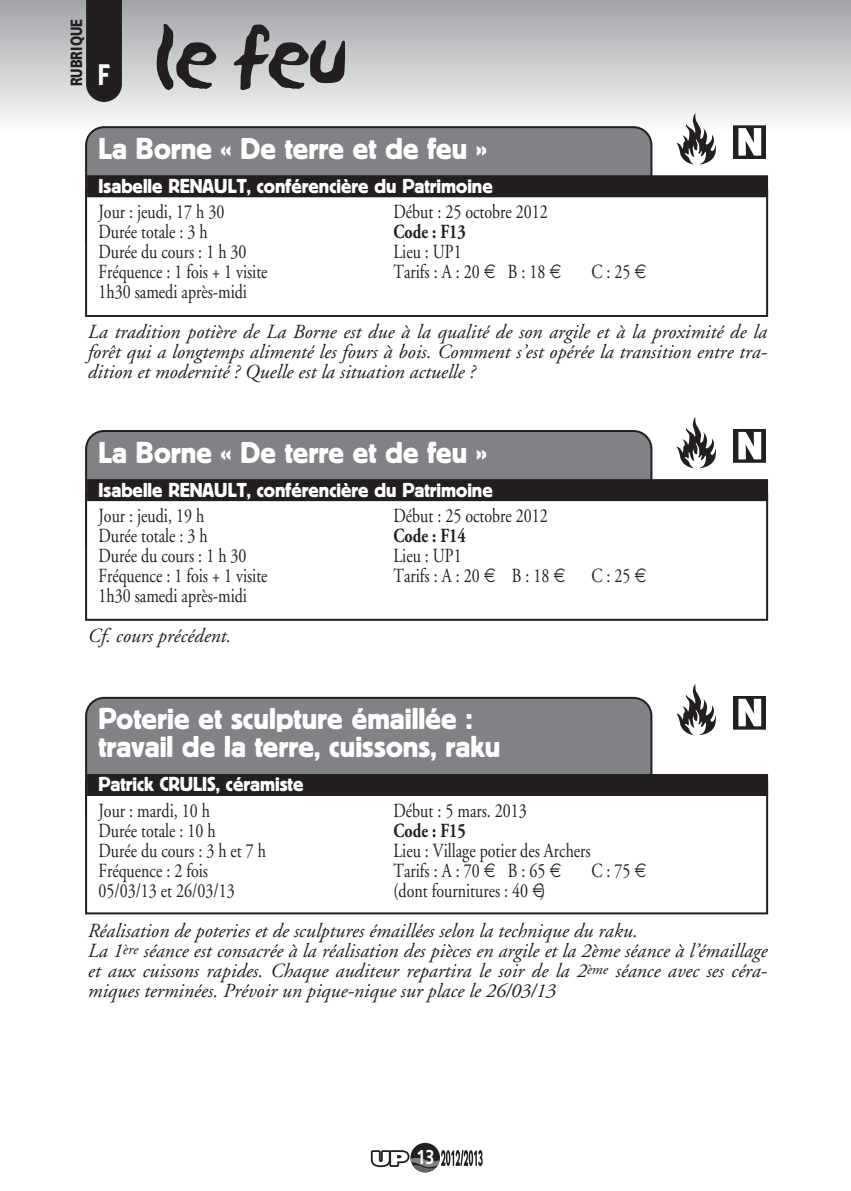
<style>
.page{position:relative;width:851px;height:1191px;background:#fff}
.page>*{position:absolute;margin:0;border:0;box-sizing:border-box;transform-origin:0 0}
.t1{font:72px "Sand";color:#231f20}
.t2{font:600 31px "Kabel Itc T";color:#fff;scale:.9 1}
.t3{font:30px/28px "Block BE";color:#fff}
.t4{font:italic 20px/20px "Adobe Garamond";color:#231f20;text-align:justify}
.t5{font:20px "Adobe Garamond";color:#231f20;scale:.8 1}
.t6{font:20px "Block BE";color:#fff}
.t7{font:700 20px "Adobe Garamond";color:#231f20;scale:.8 1}
.t8{font:700 20px "Frutiger";color:#fff;scale:.8 1}
.t9{font:900 16.2px "Frutiger";color:#231f20;scale:.8 1}
</style>
<div class="page">
<div style="left:0;top:0;width:850px;height:130px;background:linear-gradient(to bottom,#a2a3a7,#f9f9fa)"></div>
<svg style="left:410px;top:1142px;width:30px;height:30px"></svg>
<svg style="left:371px;top:1150px;width:111px;height:22px"></svg>
<div style="left:86px;top:0;width:36px;height:102px;background:#231f20"></div>
<svg style="left:85px;top:126px;width:567px;height:63px;background:#7c7e81"></svg>
<div style="left:85px;top:189px;width:683px;height:128px;border:2px solid #231f20"></div>
<div style="left:733px;top:126px;width:32px;height:32px;background:#231f20"></div>
<div style="left:733px;top:125px;width:32px;height:34px;border:1px solid #231f20"></div>
<svg style="left:738px;top:128px;width:23px;height:28px"></svg>
<svg style="left:676px;top:113px;width:39px;height:52px"></svg>
<div style="left:87px;top:175px;width:681px;height:22px;background:#231f20"></div>
<div style="left:85px;top:430px;width:567px;height:63px;background:#808285"></div>
<div style="left:85px;top:493px;width:683px;height:128px;border:2px solid #231f20"></div>
<svg style="left:735px;top:431px;width:28px;height:30px"></svg>
<div style="left:733px;top:429px;width:32px;height:34px;border:1px solid #231f20"></div>
<svg style="left:738px;top:432px;width:23px;height:27px"></svg>
<svg style="left:676px;top:417px;width:39px;height:51px"></svg>
<div style="left:87px;top:479px;width:681px;height:22px;background:#231f20"></div>
<div style="left:85px;top:697px;width:567px;height:83px;background:#808285"></div>
<div style="left:85px;top:780px;width:683px;height:134px;border:2px solid #231f20"></div>
<svg style="left:735px;top:698px;width:28px;height:29px"></svg>
<div style="left:733px;top:696px;width:32px;height:33px;border:1px solid #231f20"></div>
<svg style="left:738px;top:699px;width:23px;height:27px"></svg>
<svg style="left:676px;top:684px;width:39px;height:51px"></svg>
<div style="left:87px;top:774px;width:681px;height:22px;background:#231f20"></div>
<p class="t9" style="left:70px;top:86px;width:86px;rotate:-90deg">RUBRIQUE</p>
<h2 class="t2" style="left:97px;top:57px;width:16px">F</h2>
<h1 class="t1" style="left:153px;top:11px;width:200px">le feu</h1>
<h3 class="t3" style="left:98px;top:136px;width:390px">La Borne « De terre et de feu »</h3>
<p class="t6" style="left:98px;top:179px;width:396px">Isabelle RENAULT, conférencière du Patrimoine</p>
<p class="t5" style="left:98px;top:204px;width:159px">Jour : jeudi, 17 h 30</p>
<p class="t5" style="left:393px;top:204px;width:195px">Début : 25 octobre 2012</p>
<p class="t5" style="left:98px;top:224px;width:138px">Durée totale : 3 h</p>
<p class="t7" style="left:393px;top:224px;width:92px">Code : F13</p>
<p class="t5" style="left:98px;top:244px;width:187px">Durée du cours : 1 h 30</p>
<p class="t5" style="left:393px;top:244px;width:87px">Lieu : UP1</p>
<p class="t5" style="left:98px;top:264px;width:213px">Fréquence : 1 fois + 1 visite</p>
<p class="t5" style="left:393px;top:264px;width:109px">Tarifs : A : 20</p>
<p class="t5" style="left:507px;top:264px;width:49px">B:18</p>
<p class="t5" style="left:591px;top:264px;width:50px">C:25</p>
<p class="t5" style="left:98px;top:284px;width:187px">1h30 samedi après-midi</p>
<p class="t4" style="left:87px;top:324px;width:681px">La tradition potière de La Borne est due à la qualité de son argile et à la proximité de la forêt qui a longtemps alimenté les fours à bois. Comment s’est opérée la transition entre tra&shy;dition et modernité ? Quelle est la situation actuelle ?</p>
<h3 class="t3" style="left:98px;top:439px;width:390px">La Borne « De terre et de feu »</h3>
<p class="t6" style="left:98px;top:482px;width:396px">Isabelle RENAULT, conférencière du Patrimoine</p>
<p class="t5" style="left:98px;top:508px;width:134px">Jour : jeudi, 19 h</p>
<p class="t5" style="left:393px;top:508px;width:195px">Début : 25 octobre 2012</p>
<p class="t5" style="left:98px;top:528px;width:138px">Durée totale : 3 h</p>
<p class="t7" style="left:393px;top:528px;width:92px">Code : F14</p>
<p class="t5" style="left:98px;top:548px;width:187px">Durée du cours : 1 h 30</p>
<p class="t5" style="left:393px;top:548px;width:87px">Lieu : UP1</p>
<p class="t5" style="left:98px;top:568px;width:213px">Fréquence : 1 fois + 1 visite</p>
<p class="t5" style="left:393px;top:568px;width:109px">Tarifs : A : 20</p>
<p class="t5" style="left:511px;top:568px;width:49px">B:18</p>
<p class="t5" style="left:591px;top:568px;width:50px">C:25</p>
<p class="t5" style="left:98px;top:588px;width:187px">1h30 samedi après-midi</p>
<p class="t4" style="left:87px;top:628px;width:145px">Cf. cours précédent.</p>
<h3 class="t3" style="left:98px;top:706px;width:403px">Poterie et sculpture émaillée : travail de la terre, cuissons, raku</h3>
<p class="t6" style="left:98px;top:777px;width:206px">Patrick CRULIS, céramiste</p>
<p class="t5" style="left:98px;top:803px;width:141px">Jour : mardi, 10 h</p>
<p class="t5" style="left:393px;top:803px;width:168px">Début : 5 mars. 2013</p>
<p class="t5" style="left:98px;top:823px;width:148px">Durée totale : 10 h</p>
<p class="t7" style="left:393px;top:823px;width:92px">Code : F15</p>
<p class="t5" style="left:98px;top:843px;width:211px">Durée du cours : 3 h et 7 h</p>
<p class="t5" style="left:393px;top:843px;width:248px">Lieu : Village potier des Archers</p>
<p class="t5" style="left:98px;top:863px;width:138px">Fréquence : 2 fois</p>
<p class="t5" style="left:393px;top:863px;width:109px">Tarifs : A : 70</p>
<p class="t5" style="left:507px;top:863px;width:49px">B:65</p>
<p class="t5" style="left:591px;top:863px;width:50px">C:75</p>
<p class="t5" style="left:98px;top:883px;width:172px">05/03/13 et 26/03/13</p>
<p class="t5" style="left:393px;top:883px;width:191px">(dont fournitures : 40 )</p>
<p class="t4" style="left:87px;top:922px;width:681px;text-align:left">Réalisation de poteries et de sculptures émaillées selon la technique du raku.<br>La 1<sup>ère</sup> séance est consacrée à la réalisation des pièces en argile et la 2ème séance à l’émaillage et aux cuissons rapides. Chaque auditeur repartira le soir de la 2<sup>ème</sup> séance avec ses céra&shy;miques terminées. Prévoir un pique-nique sur place le 26/03/13</p>
<p class="t8" style="left:416px;top:1149px;width:24px">13</p>
</div>
